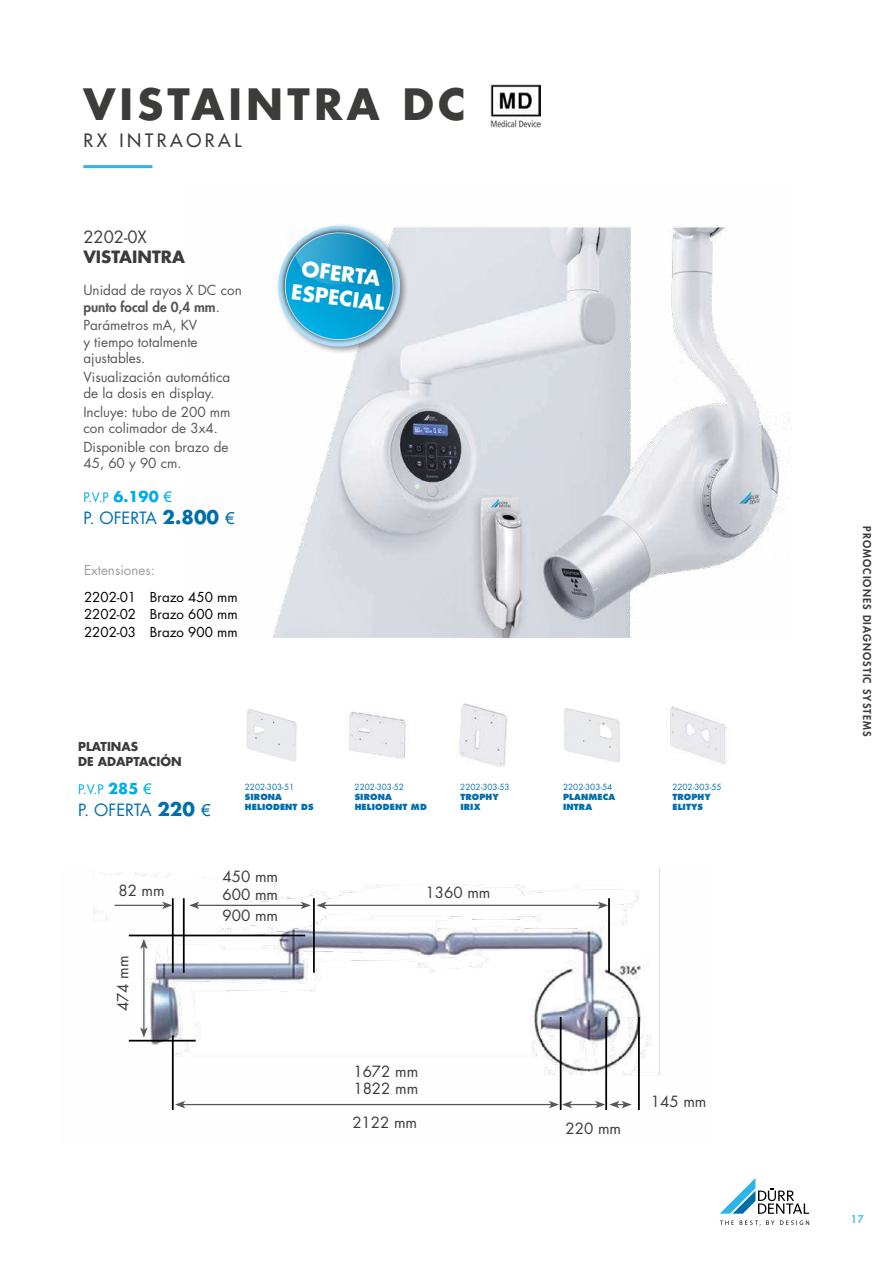
<style>
.page{position:relative;width:893px;height:1263px;background:#fff}
.page>*{position:absolute;margin:0;border:0;box-sizing:border-box;transform-origin:0 0}
.t1{font:700 42px "Futura Std";letter-spacing:.1em;color:#3c3c3b}
.t2{font:700 20.25px/24.3px "Futura Std";color:#fff;text-align:center}
.t3{font:500 18px "Futura Std";letter-spacing:.2em;color:#3c3c3b}
.t4{font:16.5px "Futura Std";color:#006eab}
.t5{font:700 16.5px "Futura Std";color:#3c3c3b}
.t6{font:16.5px "Futura Std";color:#3c3c3b}
.t7{font:15px/17.5px "Futura Std";color:#3c3c3b}
.t8{font:13.5px/16.2px "Futura Std";color:#575756}
.t9{font:13.35px/17.9px "Futura Std";color:#000;text-align:justify}
.t10{font:13.35px "Futura Std";color:#9d9d9c}
.t11{font:12.75px "Futura Std";color:#00abe9}
.t12{font:700 12px/15px "Futura Std";color:#3c3c3b}
.t13{font:800 10.5px "Futura Std";letter-spacing:.1em;color:#3c3c3b}
.t14{font:800 10.5px "Futura Std";color:#57bbec}
.t15{font:800 8.25px/9.9px "Futura";letter-spacing:.015em;color:#006eab}
.t16{font:8.25px "Futura Std";color:#006eab}
.s1{font-weight:800}
.s2{font-weight:700;font-size:14.7px}
.s3{font-family:"Arial";font-size:14.7px}
.s4{font-weight:700;font-size:18.3px}
.s5{font-family:"Arial"}
</style>
<div class="page">
<svg style="left:720px;top:1178px;width:89px;height:36px"></svg>
<svg style="left:720px;top:1220px;width:89px;height:6px"></svg>
<img style="left:273px;top:226px;width:518px;height:411px">
<img style="left:93px;top:868px;width:567px;height:242px">
<hr style="left:324px;top:905px;width:276px;height:1px;background:#575756">
<svg style="left:598px;top:902px;width:10px;height:7px"></svg>
<hr style="left:197px;top:905px;width:106px;height:1px;background:#575756">
<svg style="left:189px;top:902px;width:10px;height:7px"></svg>
<svg style="left:301px;top:902px;width:26px;height:7px"></svg>
<hr style="left:183px;top:1104px;width:368px;height:1px;background:#575756">
<svg style="left:175px;top:1101px;width:10px;height:7px"></svg>
<svg style="left:549px;top:1101px;width:83px;height:7px"></svg>
<hr style="left:115px;top:905px;width:50px;height:1px;background:#575756">
<svg style="left:162px;top:902px;width:10px;height:7px"></svg>
<hr style="left:143px;top:946px;width:1px;height:84px;background:#575756">
<svg style="left:140px;top:1027px;width:8px;height:11px"></svg>
<svg style="left:140px;top:939px;width:8px;height:10px"></svg>
<hr style="left:638px;top:1017px;width:2px;height:93px;background:#000">
<hr style="left:605px;top:1017px;width:2px;height:93px;background:#000">
<hr style="left:560px;top:1017px;width:2px;height:93px;background:#000">
<hr style="left:172px;top:1035px;width:2px;height:75px;background:#000">
<hr style="left:172px;top:898px;width:2px;height:75px;background:#000">
<hr style="left:608px;top:898px;width:2px;height:75px;background:#000">
<hr style="left:183px;top:898px;width:2px;height:75px;background:#000">
<hr style="left:313px;top:898px;width:2px;height:75px;background:#000">
<hr style="left:129px;top:934px;width:176px;height:2px;background:#000">
<hr style="left:129px;top:1040px;width:67px;height:1px;background:#000">
<hr style="left:83px;top:165px;width:69px;height:3px;background:#2fb4e9">
<img style="left:490px;top:85px;width:50px;height:42px">
<img style="left:246px;top:709px;width:51px;height:53px">
<img style="left:349px;top:711px;width:57px;height:48px">
<img style="left:459px;top:704px;width:49px;height:62px">
<img style="left:564px;top:708px;width:56px;height:55px">
<img style="left:670px;top:706px;width:56px;height:58px">
<div style="left:275px;top:223px;width:134px;height:132px;background:#000;opacity:.4"></div>
<svg style="left:273px;top:223px;width:133px;height:130px"></svg>
<h1 class="t1" style="left:83px;top:76px;width:384px">VISTAINTRA DC</h1>
<h3 class="t3" style="left:83px;top:129px;width:160px">RX INTRAORAL</h3>
<p class="t6" style="left:83px;top:226px;width:65px">2202-0X</p>
<p class="t5" style="left:83px;top:245px;width:103px">VISTAINTRA</p>
<p class="t8" style="left:83px;top:282px;width:160px">Unidad de rayos X DC con <span class="s1">punto focal de 0,4 mm</span>.</p>
<p class="t8" style="left:83px;top:317px;width:116px;text-align:justify">Parámetros mA, KV y tiempo totalmente ajustables.</p>
<p class="t8" style="left:83px;top:369px;width:148px">Visualización automática de la dosis en display.</p>
<p class="t8" style="left:83px;top:404px;width:149px">Incluye: tubo de 200 mm con colimador de 3x4.</p>
<p class="t8" style="left:83px;top:439px;width:147px">Disponible con brazo de<br>45, 60 y 90 cm.</p>
<p class="t11" style="left:83px;top:489px;width:90px">P.V.P <span class="s2">6.190</span> <span class="s3">€</span></p>
<p class="t4" style="left:83px;top:507px;width:153px">P. OFERTA <span class="s4">2.800</span> <span class="s5">€</span></p>
<p class="t10" style="left:84px;top:561px;width:72px">Extensiones:</p>
<p class="t9" style="left:84px;top:588px;width:155px">2202-01 Brazo 450 mm 2202-02 Brazo 600 mm 2202-03 Brazo 900 mm</p>
<h2 class="t2" style="left:296px;top:255px;width:95px;rotate:7deg">OFERTA<br>ESPECIAL</h2>
<p class="t12" style="left:78px;top:739px;width:105px">PLATINAS<br>DE ADAPTACIÓN</p>
<p class="t11" style="left:78px;top:781px;width:75px">P.V.P <span class="s2">285</span> <span class="s3">€</span></p>
<p class="t4" style="left:78px;top:799px;width:134px">P. OFERTA <span class="s4">220</span> <span class="s5">€</span></p>
<p class="t16" style="left:245px;top:781px;width:51px">2202-303-51</p>
<p class="t15" style="left:245px;top:792px;width:70px">SIRONA<br>HELIODENT DS</p>
<p class="t16" style="left:355px;top:781px;width:51px">2202-303-52</p>
<p class="t15" style="left:355px;top:792px;width:74px">SIRONA<br>HELIODENT MD</p>
<p class="t16" style="left:460px;top:781px;width:51px">2202-303-53</p>
<p class="t15" style="left:460px;top:792px;width:40px">TROPHY<br>IRIX</p>
<p class="t7" style="left:118px;top:882px;width:48px">82 mm</p>
<p class="t7" style="left:114px;top:1011px;width:57px;rotate:-90deg">474 mm</p>
<p class="t7" style="left:223px;top:868px;width:57px">450 mm<br>600 mm</p>
<p class="t7" style="left:223px;top:907px;width:57px">900 mm</p>
<p class="t7" style="left:426px;top:884px;width:66px">1360 mm</p>
<p class="t7" style="left:353px;top:1063px;width:66px">1672 mm<br>1822 mm</p>
<p class="t7" style="left:352px;top:1113px;width:66px">2122 mm</p>
<p class="t16" style="left:563px;top:781px;width:51px">2202-303-54</p>
<p class="t15" style="left:563px;top:792px;width:54px">PLANMECA<br>INTRA</p>
<p class="t16" style="left:672px;top:781px;width:51px">2202-303-55</p>
<p class="t15" style="left:672px;top:792px;width:40px">TROPHY<br>ELITYS</p>
<p class="t7" style="left:565px;top:1119px;width:57px">220 mm</p>
<p class="t7" style="left:651px;top:1093px;width:57px">145 mm</p>
<p class="t13" style="left:874px;top:526px;width:212px;rotate:90deg">PROMOCIONES DIAGNOSTIC SYSTEMS</p>
<p class="t14" style="left:851px;top:1212px;width:15px">17</p>
</div>
